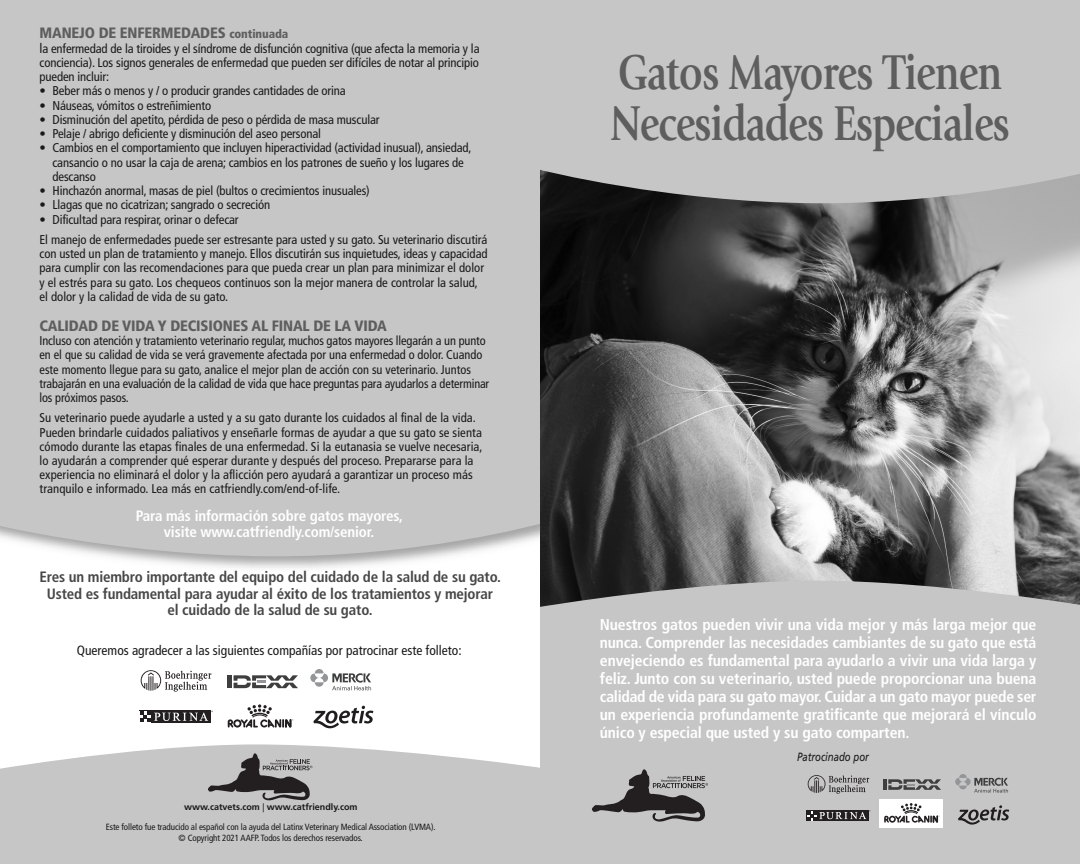
<style>
.page{position:relative;width:1080px;height:864px;background:#fff}
.page>*{position:absolute;margin:0;border:0;box-sizing:border-box;transform-origin:0 0}
.t1{font:700 51px/51px "Giovanni";letter-spacing:-.025em;color:#5e5e5e;scale:.8 1}
.t2{font:700 condensed 15.75px/18px "Frutiger";letter-spacing:-.01em;color:#fff;text-align:justify}
.t3{font:700 condensed 15px/16.5px "Frutiger";letter-spacing:-.01em;color:#474747;text-align:center}
.t4{font:900 condensed 15px "Frutiger";letter-spacing:-.01em;color:#5e5e5e}
.t5{font:700 condensed 15px/16.5px "Frutiger";letter-spacing:-.01em;color:#fff;text-align:center}
.t6{font:condensed 13.5px "Frutiger";color:#191919}
.t7{font:condensed 12.75px/14.2px "Frutiger";letter-spacing:-.005em;color:#191919}
.t8{font:italic 12px "Frutiger";color:#191919;scale:.8 1}
.t9{font:condensed 9px/10.5px "Frutiger";letter-spacing:-.01em;color:#191919;text-align:center}
.t10{font:700 9px "Frutiger";color:#191919}
.s1{font-size:12px}
.s2{font-size:13.5px}
.s3{font-weight:400;font-stretch:condensed}
</style>
<div class="page">
<div style="left:0;top:0;width:540px;height:557px;background:#c6c6c6"></div>
<svg style="left:0;top:744px;width:540px;height:120px;background:#cacaca"></svg>
<svg style="left:208px;top:753px;width:104px;height:47px;background:#888686"></svg>
<svg style="left:313px;top:706px;width:60px;height:22px"></svg>
<svg style="left:141px;top:670px;width:71px;height:22px"></svg>
<div style="left:152px;top:711px;width:59px;height:12px;background:#231f20"></div>
<svg style="left:140px;top:711px;width:73px;height:11px"></svg>
<svg style="left:310px;top:669px;width:61px;height:21px"></svg>
<svg style="left:228px;top:704px;width:65px;height:24px"></svg>
<hr style="left:228px;top:675px;width:4px;height:13px;background:#3e3e3f">
<svg style="left:234px;top:675px;width:64px;height:13px"></svg>
<img style="left:540px;top:204px;width:540px;height:377px">
<div style="left:540px;top:581px;width:540px;height:283px;background:#c6c6c6"></div>
<div style="left:540px;top:0;width:540px;height:204px;background:#c6c6c6"></div>
<svg style="left:592px;top:769px;width:116px;height:53px;background:#898788"></svg>
<svg style="left:958px;top:805px;width:51px;height:20px"></svg>
<svg style="left:808px;top:775px;width:61px;height:19px"></svg>
<div style="left:817px;top:810px;width:51px;height:11px;background:#231f20"></div>
<div style="left:806px;top:810px;width:11px;height:11px;background:#231f20"></div>
<svg style="left:807px;top:810px;width:63px;height:10px"></svg>
<svg style="left:955px;top:774px;width:53px;height:19px"></svg>
<svg style="left:884px;top:779px;width:57px;height:11px"></svg>
<div style="left:879px;top:799px;width:64px;height:29px;background:#fff"></div>
<svg style="left:884px;top:803px;width:56px;height:20px"></svg>
<p class="t4" style="left:40px;top:27px;width:250px">MANEJO DE ENFERMEDADES <span class="s1">continuada</span></p>
<p class="t7" style="left:40px;top:42px;width:442px;text-align:justify"><span class="s2">l</span>a enfermedad de la tiroides y el síndrome de disfunción cognitiva (que afecta la memoria y la conciencia). Los signos generales de enfermedad que pueden ser difíciles de notar al principio pueden incluir:</p>
<p class="t7" style="left:40px;top:85px;width:308px">• Beber más o menos y / o producir grandes cantidades de orina</p>
<p class="t7" style="left:40px;top:99px;width:173px">• Náuseas, vómitos o estreñimiento</p>
<p class="t7" style="left:40px;top:113px;width:342px">• Disminución del apetito, pérdida de peso o pérdida de masa muscular</p>
<p class="t7" style="left:40px;top:127px;width:283px">• Pelaje / abrigo deficiente y disminución del aseo personal</p>
<p class="t7" style="left:52px;top:142px;width:421px;text-indent:-13px">• Cambios en el comportamiento que incluyen hiperactividad (actividad inusual), ansiedad, cansancio o no usar la caja de arena; cambios en los patrones de sueño y los lugares de descanso</p>
<p class="t7" style="left:40px;top:184px;width:332px">• Hinchazón anormal, masas de piel (bultos o crecimientos inusuales)</p>
<p class="t7" style="left:40px;top:199px;width:232px">• Llagas que no cicatrizan; sangrado o secreción</p>
<p class="t7" style="left:40px;top:210px;width:449px;line-height:20.2px">• Dificultad para respirar, orinar o defecar<br>El manejo de enfermedades puede ser estresante para usted y su gato. Su veterinario discutirá</p>
<p class="t7" style="left:40px;top:247px;width:450px">con usted un plan de tratamiento y manejo. Ellos discutirán sus inquietudes, ideas y capacidad para cumplir con las recomendaciones para que pueda crear un plan para minimizar el dolor y el estrés para su gato. Los chequeos continuos son la mejor manera de controlar la salud, el dolor y la calidad de vida de su gato.</p>
<p class="t4" style="left:40px;top:320px;width:349px">CALIDAD DE VIDA Y DECISIONES AL FINAL DE LA VIDA</p>
<p class="t7" style="left:40px;top:334px;width:451px">Incluso con atención y tratamiento veterinario regular, muchos gatos mayores llegarán a un punto en el que su calidad de vida se verá gravemente afectada por una enfermedad o dolor. Cuando este momento llegue para su gato, analice el mejor plan de acción con su veterinario. Juntos trabajarán en una evaluación de la calidad de vida que hace preguntas para ayudarlos a determinar los próximos pasos.</p>
<p class="t7" style="left:40px;top:412px;width:445px">Su veterinario puede ayudarle a usted y a su gato durante los cuidados al final de la vida.<br>Pueden brindarle cuidados paliativos y enseñarle formas de ayudar a que su gato se sienta cómodo durante las etapas finales de una enfermedad. Si la eutanasia se vuelve necesaria, lo ayudarán a comprender qué esperar durante y después del proceso. Prepararse para la experiencia no eliminará el dolor y la aflicción pero ayudará a garantizar un proceso más tranquilo e informado. Lea más en catfriendly.com/end-of-life.</p>
<p class="t5" style="left:136px;top:509px;width:268px">Para más información sobre gatos mayores, visite www.catfriendly.com/senior.</p>
<p class="t3" style="left:40px;top:570px;width:463px">Eres un miembro importante del equipo del cuidado de la salud de su gato.<br>Usted es fundamental para ayudar al éxito de los tratamientos y mejorar<br>el cuidado de la salud de su gato.</p>
<p class="t6" style="left:77px;top:645px;width:386px">Queremos agradecer a las siguientes compañías por patrocinar este folleto:</p>
<p class="t10" style="left:184px;top:804px;width:175px">www.catvets.com <span class="s3">|</span> www.catfriendly.com</p>
<p class="t9" style="left:106px;top:823px;width:331px">Este folleto fue traducido al español con la ayuda del Latinx Veterinary Medical Association (LVMA). © Copyright 2021 AAFP. Todos los derechos reservados.</p>
<h1 class="t1" style="left:610px;top:51px;width:501px">Gatos Mayores Tienen<br>Necesidades Especiales</h1>
<p class="t2" style="left:600px;top:617px;width:438px">Nuestros gatos pueden vivir una vida mejor y más larga mejor que nunca. Comprender las necesidades cambiantes de su gato que está envejeciendo es fundamental para ayudarlo a vivir una vida larga y feliz. Junto con su veterinario, usted puede proporcionar una buena calidad de vida para su gato mayor. Cuidar a un gato mayor puede ser un experiencia profundamente gratificante que mejorará el vínculo único y especial que usted y su gato comparten.</p>
<p class="t8" style="left:797px;top:752px;width:91px">Patrocinado por</p>
</div>
